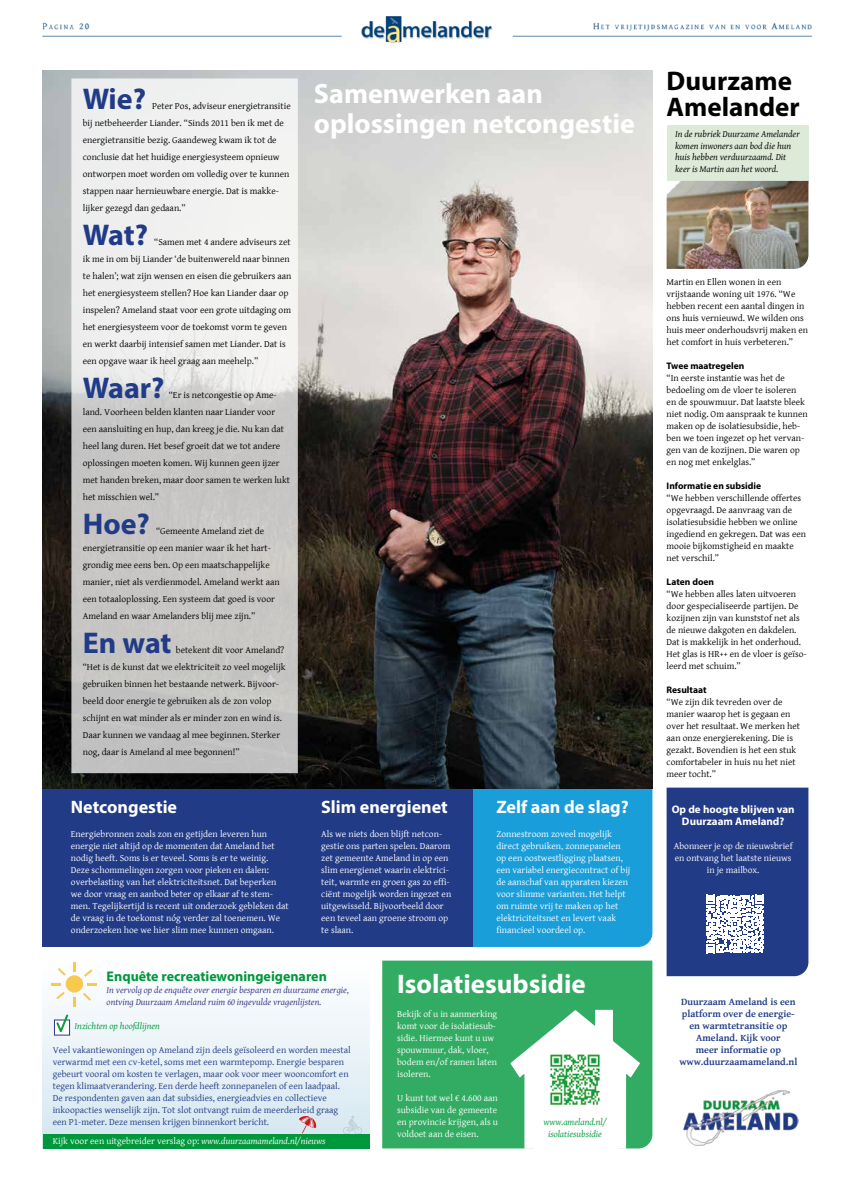
<style>
.page{position:relative;width:851px;height:1191px;background:#fff}
.page>*{position:absolute;margin:0;border:0;box-sizing:border-box;transform-origin:0 0}
.t1{font:700 30px "Myriad Pro";letter-spacing:-.005em;color:#213b87}
.t2{font:700 28px/30px "Myriad Pro";color:#fff}
.t3{font:700 27px/26px "Myriad Pro";color:#000}
.t4{font:700 27px "Myriad Pro";color:#fff}
.t5{font:700 18px "Myriad Pro";color:#fff}
.t6{font:700 14px "Myriad Pro";color:#00983c}
.t7{font:700 11px/12px "Myriad Pro";color:#fff;text-align:center}
.t8{font:700 10px/12px "Gentium Basic";color:#213b87;text-align:center}
.t9{font:9.5px/17px "Gentium Basic";color:#000}
.t10{font:9.5px/12px "Gentium Basic";color:#fff}
.t11{font:9.5px/12px "Gentium Basic";color:#213b87}
.t12{font:italic 9.5px/12px "Gentium Basic";color:#333685}
.t13{font:italic 9.5px/11.4px "Gentium Basic";color:#000}
.t14{font:700 9.5px "Myriad Pro";color:#000}
.t15{font:italic 9.5px/12px "Gentium Basic";color:#00983c;text-align:center}
.s1{font-style:italic}
</style>
<div class="page">
<div style="left:666px;top:126px;width:142px;height:59px;background:#ddead8"></div>
<img style="left:666px;top:181px;width:142px;height:88px">
<img style="left:683px;top:1090px;width:115px;height:55px">
<svg style="left:666px;top:787px;width:142px;height:189px;background:#395094"></svg>
<div style="left:472px;top:788px;width:180px;height:159px;background:#1a9eda"></div>
<div style="left:43px;top:750px;width:429px;height:197px;background:#213b87"></div>
<img style="left:43px;top:70px;width:609px;height:718px">
<svg style="left:71px;top:78px;width:227px;height:695px"></svg>
<div style="left:43px;top:960px;width:326px;height:188px;background:linear-gradient(to bottom,#fffffe,#d4e6f0)"></div>
<div style="left:66px;top:975px;width:17px;height:17px;background:#f8c84f;border-radius:50%"></div>
<svg style="left:73px;top:962px;width:2px;height:9px"></svg>
<svg style="left:73px;top:997px;width:2px;height:9px"></svg>
<svg style="left:58px;top:967px;width:8px;height:8px"></svg>
<svg style="left:83px;top:992px;width:8px;height:8px"></svg>
<svg style="left:52px;top:983px;width:9px;height:2px"></svg>
<svg style="left:88px;top:983px;width:9px;height:2px"></svg>
<svg style="left:56px;top:991px;width:9px;height:8px"></svg>
<svg style="left:84px;top:969px;width:8px;height:7px"></svg>
<svg style="left:342px;top:1115px;width:20px;height:19px"></svg>
<svg style="left:299px;top:1115px;width:17px;height:18px"></svg>
<svg style="left:54px;top:1019px;width:1px;height:16px"></svg>
<svg style="left:55px;top:1012px;width:15px;height:24px"></svg>
<div style="left:43px;top:1134px;width:326px;height:14px;background:#00983c"></div>
<div style="left:382px;top:960px;width:270px;height:188px;background:#33ac63"></div>
<svg style="left:510px;top:1009px;width:129px;height:140px"></svg>
<img style="left:547px;top:1051px;width:56px;height:56px">
<h1 class="t1" style="left:83px;top:80px;width:65px">Wie?</h1>
<p class="t9" style="left:83px;top:97px;width:209px;text-indent:69px">Peter Pos, adviseur energietransitie bij netbeheerder Liander. “Sinds 2011 ben ik met de energietransitie bezig. Gaandeweg kwam ik tot de conclusie dat het huidige energiesysteem opnieuw ontworpen moet worden om volledig over te kunnen stappen naar hernieuwbare energie. Dat is makke&shy;lijker gezegd dan gedaan.”</p>
<h1 class="t1" style="left:83px;top:216px;width:67px">Wat?</h1>
<p class="t9" style="left:83px;top:233px;width:210px;text-indent:71px">“Samen met 4 andere adviseurs zet ik me in om bij Liander ‘de buitenwereld naar binnen te halen’; wat zijn wensen en eisen die gebruikers aan het energiesysteem stellen? Hoe kan Liander daar op inspelen? Ameland staat voor een grote uitdaging om het energiesysteem voor de toekomst vorm te geven en werkt daarbij intensief samen met Liander. Dat is een opgave waar ik heel graag aan meehelp.”</p>
<h1 class="t1" style="left:83px;top:369px;width:83px">Waar?</h1>
<p class="t9" style="left:83px;top:386px;width:209px;text-indent:86px">“Er is netcongestie op Ame&shy;land. Voorheen belden klanten naar Liander voor een aansluiting en hup, dan kreeg je die. Nu kan dat heel lang duren. Het besef groeit dat we tot andere oplossingen moeten komen. Wij kunnen geen ijzer met handen breken, maar door samen te werken lukt het misschien wel.”</p>
<h1 class="t1" style="left:83px;top:505px;width:69px">Hoe?</h1>
<p class="t9" style="left:83px;top:522px;width:198px;text-indent:73px">“Gemeente Ameland ziet de energietransitie op een manier waar ik het hart&shy;grondig mee eens ben. Op een maatschappelijke manier, niet als verdienmodel. Ameland werkt aan een totaaloplossing. Een systeem dat goed is voor Ameland en waar Amelanders blij mee zijn.”</p>
<h1 class="t1" style="left:83px;top:624px;width:90px">En wat</h1>
<p class="t9" style="left:83px;top:641px;width:204px;text-indent:93px">betekent dit voor Ameland? “Het is de kunst dat we elektriciteit zo veel mogelijk gebruiken binnen het bestaande netwerk. Bijvoor&shy;beeld door energie te gebruiken als de zon volop schijnt en wat minder als er minder zon en wind is.<br>Daar kunnen we vandaag al mee beginnen. Sterker nog, daar is Ameland al mee begonnen!”</p>
<h3 class="t5" style="left:71px;top:795px;width:108px">Netcongestie</h3>
<p class="t10" style="left:71px;top:827px;width:219px">Energiebronnen zoals zon en getijden leveren hun energie niet altijd op de momenten dat Ameland het nodig heeft. Soms is er teveel. Soms is er te weinig.<br>Deze schommelingen zorgen voor pieken en dalen: overbelasting van het elektriciteitsnet. Dat beperken we door vraag en aanbod beter op elkaar af te stem&shy;men. Tegelijkertijd is recent uit onderzoek gebleken dat de vraag in de toekomst nóg verder zal toenemen. We onderzoeken hoe we hier slim mee kunnen omgaan.</p>
<h2 class="t2" style="left:314px;top:78px;width:322px">Samenwerken aan oplossingen netcongestie</h2>
<h3 class="t5" style="left:321px;top:795px;width:128px">Slim energienet</h3>
<p class="t10" style="left:321px;top:827px;width:131px">Als we niets doen blijft netcon&shy;gestie ons parten spelen. Daarom zet gemeente Ameland in op een slim energienet waarin elektrici&shy;teit, warmte en groen gas zo effi&shy;ciënt mogelijk worden ingezet en uitgewisseld. Bijvoorbeeld door een teveel aan groene stroom op te slaan.</p>
<h3 class="t5" style="left:496px;top:795px;width:134px">Zelf aan de slag?</h3>
<p class="t10" style="left:496px;top:827px;width:135px">Zonnestroom zoveel mogelijk direct gebruiken, zonnepanelen op een oostwestligging plaatsen, een variabel energiecontract of bij de aanschaf van apparaten kiezen voor slimme varianten. Het helpt om ruimte vrij te maken op het elektriciteitsnet en levert vaak financieel voordeel op.</p>
<h3 class="t6" style="left:107px;top:967px;width:222px">Enquête recreatiewoningeigenaren</h3>
<p class="t12" style="left:107px;top:983px;width:244px">In vervolg op de enquête over energie besparen en duurzame energie, ontving Duurzaam Ameland ruim 60 ingevulde vragenlijsten.</p>
<p class="t15" style="left:75px;top:1019px;width:87px">Inzichten op hoofdlijnen</p>
<p class="t11" style="left:53px;top:1043px;width:299px">Veel vakantiewoningen op Ameland zijn deels geïsoleerd en worden meestal verwarmd met een cv-ketel, soms met een warmtepomp. Energie besparen gebeurt vooral om kosten te verlagen, maar ook voor meer wooncomfort en tegen klimaatverandering. Een derde heeft zonnepanelen of een laadpaal.<br>De respondenten gaven aan dat subsidies, energieadvies en collectieve inkoopacties wenselijk zijn. Tot slot ontvangt ruim de meerderheid graag een P1-meter. Deze mensen krijgen binnenkort bericht.</p>
<p class="t10" style="left:53px;top:1134px;width:274px">Kijk voor een uitgebreider verslag op: <span class="s1">www.duurzaamameland.nl/nieuws</span></p>
<h3 class="t4" style="left:397px;top:966px;width:190px">Isolatiesubsidie</h3>
<p class="t10" style="left:397px;top:1007px;width:102px">Bekijk of u in aanmerking komt voor de isolatiesub&shy;sidie. Hiermee kunt u uw spouwmuur, dak, vloer, bodem en/of ramen laten isoleren.</p>
<p class="t10" style="left:397px;top:1091px;width:102px;text-align:justify">U kunt tot wel € 4.600 aan subsidie van de gemeente en provincie krijgen, als u voldoet aan de eisen.</p>
<p class="t15" style="left:543px;top:1115px;width:65px">www.ameland.nl/ isolatiesubsidie</p>
<h3 class="t3" style="left:666px;top:67px;width:135px">Duurzame<br>Amelander</h3>
<p class="t13" style="left:675px;top:128px;width:126px">In de rubriek Duurzame Amelander komen inwoners aan bod die hun huis hebben verduurzaamd. Dit keer is Martin aan het woord.</p>
<p class="t9" style="left:666px;top:275px;width:143px;line-height:12px">Martin en Ellen wonen in een vrijstaande woning uit 1976. “We hebben recent een aantal dingen in ons huis vernieuwd. We wilden ons huis meer onderhoudsvrij maken en het comfort in huis verbeteren.”</p>
<p class="t14" style="left:666px;top:359px;width:79px">Twee maatregelen</p>
<p class="t9" style="left:666px;top:371px;width:143px;line-height:12px">“In eerste instantie was het de bedoeling om de vloer te isoleren en de spouwmuur. Dat laatste bleek niet nodig. Om aanspraak te kunnen maken op de isolatiesubsidie, heb&shy;ben we toen ingezet op het vervan&shy;gen van de kozijnen. Die waren op en nog met enkelglas.”</p>
<p class="t14" style="left:666px;top:479px;width:96px">Informatie en subsidie</p>
<p class="t9" style="left:666px;top:491px;width:141px;line-height:12px">“We hebben verschillende offertes opgevraagd. De aanvraag van de isolatiesubsidie hebben we online ingediend en gekregen. Dat was een mooie bijkomstigheid en maakte net verschil.”</p>
<p class="t14" style="left:666px;top:575px;width:49px">Laten doen</p>
<p class="t9" style="left:666px;top:587px;width:142px;line-height:12px">“We hebben alles laten uitvoeren door gespecialiseerde partijen. De kozijnen zijn van kunststof net als de nieuwe dakgoten en dakdelen.<br>Dat is makkelijk in het onderhoud.<br>Het glas is HR++ en de vloer is geïso&shy;leerd met schuim.”</p>
<p class="t14" style="left:666px;top:683px;width:41px">Resultaat</p>
<p class="t9" style="left:666px;top:695px;width:135px;line-height:12px">“We zijn dik tevreden over de manier waarop het is gegaan en over het resultaat. We merken het aan onze energierekening. Die is gezakt. Bovendien is het een stuk comfortabeler in huis nu het niet meer tocht.”</p>
<p class="t7" style="left:671px;top:803px;width:124px">Op de hoogte blijven van<br>Duurzaam Ameland?</p>
<p class="t10" style="left:673px;top:839px;width:120px;text-align:center">Abonneer je op de nieuwsbrief en ontvang het laatste nieuws in je mailbox.</p>
<p class="t8" style="left:679px;top:995px;width:119px">Duurzaam Ameland is een platform over de energie&shy;en warmtetransitie op<br>Ameland. Kijk voor<br>meer informatie op www.duurzaamameland.nl</p>
</div>
